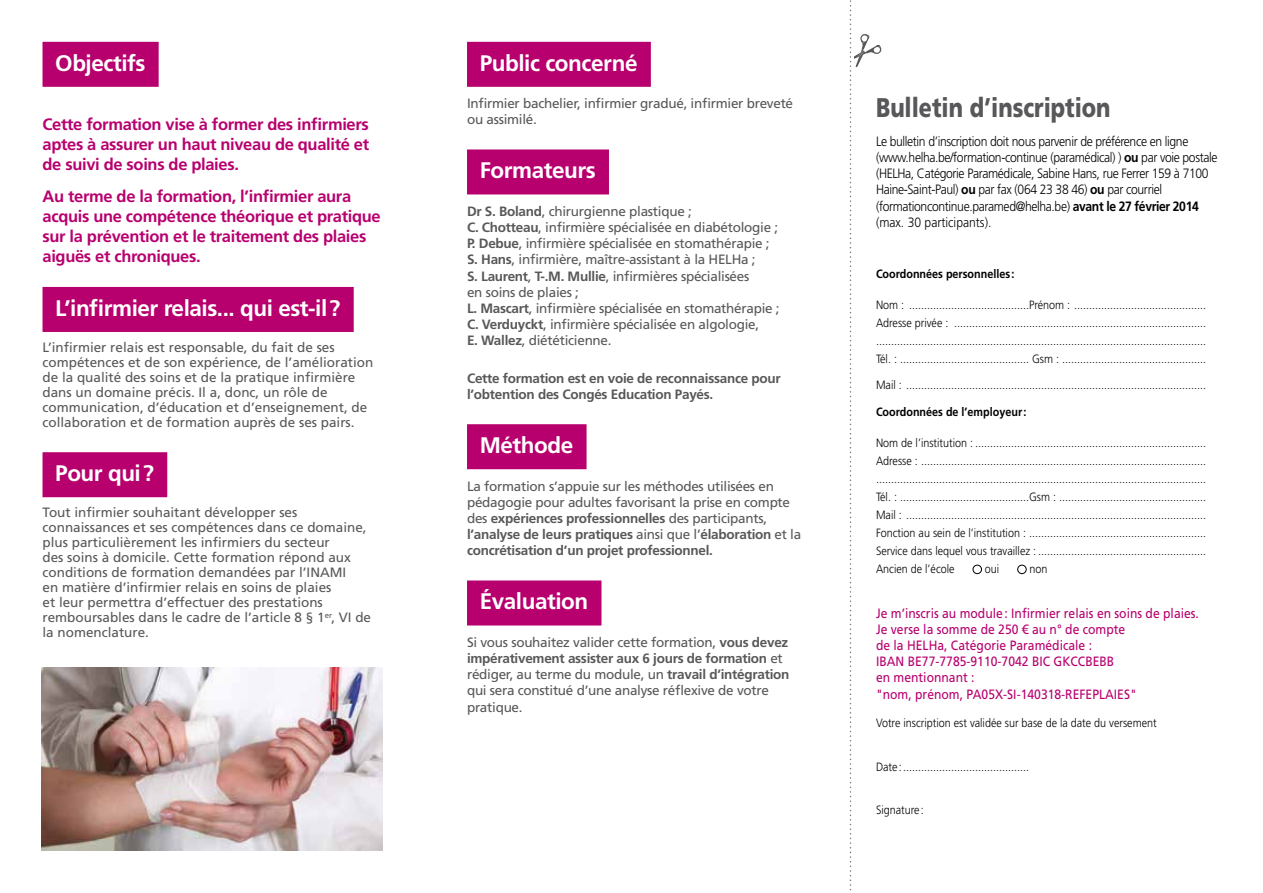
<style>
.page{position:relative;width:1263px;height:893px;background:#fff}
.page>*{position:absolute;margin:0;border:0;box-sizing:border-box;transform-origin:0 0}
.t1{font:900 27px "Frutiger LT Std";color:#58585a;scale:.8 1}
.t2{font:700 22.5px "Frutiger";letter-spacing:-.02em;color:#fff}
.t3{font:700 16.5px/19.8px "Frutiger";letter-spacing:-.02em;color:#b7006e;text-align:justify}
.t4{font:13.5px/16.2px "Frutiger";letter-spacing:-.02em;color:#58585a}
.t5{font:13.5px/15px "Frutiger";color:#58585a}
.t6{font:300 13.5px/16.2px "Frutiger LT Std";letter-spacing:-.03em;color:#000;scale:.9 1}
.t7{font:13.5px/16.2px "Frutiger LT Std";color:#b7006e;scale:.9 1}
.t8{font:700 13.5px/16.2px "Frutiger";letter-spacing:-.02em;color:#58585a}
.t9{font:300 12px/18px "Frutiger LT Std";color:#000;text-align:justify;scale:.9 1}
.t10{font:700 12px "Frutiger LT Std";color:#000;scale:.9 1}
.s1{font-weight:700}
</style>
<div class="page">
<div style="left:43px;top:42px;width:116px;height:45px;background:#b7006e"></div>
<div style="left:43px;top:287px;width:311px;height:45px;background:#b7006e"></div>
<div style="left:43px;top:452px;width:124px;height:45px;background:#b7006e"></div>
<div style="left:973px;top:565px;width:9px;height:9px;border:1px solid #000;border-radius:50%"></div>
<div style="left:1017px;top:565px;width:9px;height:9px;border:1px solid #000;border-radius:50%"></div>
<svg style="left:849px;top:0;width:32px;height:891px"></svg>
<div style="left:467px;top:42px;width:184px;height:45px;background:#b7006e"></div>
<div style="left:467px;top:149px;width:142px;height:45px;background:#b7006e"></div>
<div style="left:467px;top:424px;width:119px;height:45px;background:#b7006e"></div>
<div style="left:467px;top:580px;width:134px;height:45px;background:#b7006e"></div>
<img style="left:42px;top:668px;width:341px;height:182px">
<h2 class="t2" style="left:55px;top:50px;width:92px">Objectifs</h2>
<h3 class="t3" style="left:43px;top:114px;width:328px">Cette formation vise à former des infirmiers aptes à assurer un haut niveau de qualité et de suivi de soins de plaies.</h3>
<h3 class="t3" style="left:43px;top:187px;width:340px;text-align:left">Au terme de la formation, l’infirmier aura acquis une compétence théorique et pratique sur la prévention et le traitement des plaies aiguës et chroniques.</h3>
<h2 class="t2" style="left:55px;top:295px;width:287px">L’infirmier relais... qui est-il?</h2>
<p class="t5" style="left:43px;top:340px;width:332px">L’infirmier relais est responsable, du fait de ses compétences et de son expérience, de l’amélioration de la qualité des soins et de la pratique infirmière dans un domaine précis. Il a, donc, un rôle de communication, d’éducation et d’enseignement, de collaboration et de formation auprès de ses pairs.</p>
<h2 class="t2" style="left:55px;top:460px;width:100px">Pour qui?</h2>
<p class="t5" style="left:43px;top:505px;width:330px">Tout infirmier souhaitant développer ses connaissances et ses compétences dans ce domaine, plus particulièrement les infirmiers du secteur<br>des soins à domicile. Cette formation répond aux conditions de formation demandées par l’INAMI<br>en matière d’infirmier relais en soins de plaies<br>et leur permettra d’effectuer des prestations remboursables dans le cadre de l’article 8 § 1<sup>er</sup>, VI de la nomenclature.</p>
<h2 class="t2" style="left:480px;top:50px;width:159px">Public concerné</h2>
<p class="t4" style="left:467px;top:95px;width:328px">Infirmier bachelier, infirmier gradué, infirmier breveté ou assimilé.</p>
<h2 class="t2" style="left:480px;top:157px;width:117px">Formateurs</h2>
<p class="t4" style="left:467px;top:203px;width:314px"><span class="s1">Dr S. Boland</span>, chirurgienne plastique ;<br><span class="s1">C. Chotteau</span>, infirmière spécialisée en diabétologie ; <span class="s1">P. Debue</span>, infirmière spécialisée en stomathérapie ; <span class="s1">S. Hans</span>, infirmière, maître-assistant à la HELHa ;<br><span class="s1">S. Laurent</span>, <span class="s1">T-.M. Mullie</span>, infirmières spécialisées<br>en soins de plaies ;<br><span class="s1">L. Mascart</span>, infirmière spécialisée en stomathérapie ; <span class="s1">C. Verduyckt</span>, infirmière spécialisée en algologie,<br><span class="s1">E. Wallez</span>, diététicienne.</p>
<p class="t8" style="left:467px;top:370px;width:315px">Cette formation est en voie de reconnaissance pour l’obtention des Congés Education Payés.</p>
<h2 class="t2" style="left:480px;top:432px;width:95px">Méthode</h2>
<p class="t4" style="left:467px;top:478px;width:336px">La formation s’appuie sur les méthodes utilisées en pédagogie pour adultes favorisant la prise en compte des <span class="s1">expériences professionnelles</span> des participants, <span class="s1">l’analyse de leurs pratiques</span> ainsi que l’<span class="s1">élaboration</span> et la <span class="s1">concrétisation d’un projet professionnel.</span></p>
<h2 class="t2" style="left:480px;top:588px;width:110px">évaluation</h2>
<p class="t4" style="left:467px;top:634px;width:324px">Si vous souhaitez valider cette formation, <span class="s1">vous devez impérativement assister aux 6 jours de formation</span> et rédiger, au terme du module, un <span class="s1">travail d’intégration </span>qui sera constitué d’une analyse réflexive de votre pratique.</p>
<h1 class="t1" style="left:876px;top:91px;width:295px">Bulletin d’inscription</h1>
<p class="t6" style="left:876px;top:133px;width:381px">Le bulletin d’inscription doit nous parvenir de préférence en ligne (www.helha.be/formation-continue (paramédical) ) <span class="s1">ou</span> par voie postale (HELHa, Catégorie Paramédicale, Sabine Hans, rue Ferrer 159 à 7100<br>Haine-Saint-Paul) <span class="s1">ou</span> par fax (064 23 38 46) <span class="s1">ou</span> par courriel (formationcontinue.paramed@helha.be) <span class="s1">avant le 27 février 2014 </span>(max. 30 participants).</p>
<p class="t10" style="left:876px;top:267px;width:155px">Coordonnées personnelles :</p>
<p class="t9" style="left:876px;top:296px;width:368px">Nom : ........................................Prénom : ............................................<br>Adresse privée : .................................................................................... ..............................................................................................................<br>Tél. : ........................................... Gsm : ................................................</p>
<p class="t9" style="left:876px;top:376px;width:368px">Mail : ....................................................................................................</p>
<p class="t10" style="left:876px;top:404px;width:169px">Coordonnées de l’employeur:</p>
<p class="t9" style="left:876px;top:433px;width:368px">Nom de l’institution : .............................................................................<br>Adresse : ............................................................................................... ..............................................................................................................<br>Tél. : ...........................................Gsm : .................................................<br>Mail : ....................................................................................................<br>Fonction au sein de l’institution : ...........................................................<br>Service dans lequel vous travaillez : ........................................................<br>Ancien de l’école</p>
<p class="t9" style="left:985px;top:559px;width:18px">oui</p>
<p class="t9" style="left:1029px;top:559px;width:22px">non</p>
<p class="t7" style="left:876px;top:605px;width:360px">Je m’inscris au module: Infirmier relais en soins de plaies.<br>Je verse la somme de 250 € au n° de compte<br>de la HELHa, Catégorie Paramédicale :<br>IBAN BE77-7785-9110-7042 BIC GKCCBEBB<br>en mentionnant :<br>"nom, prénom, PA05X-SI-140318-REFEPLAIES"</p>
<p class="t9" style="left:876px;top:714px;width:313px">Votre inscription est validée sur base de la date du versement</p>
<p class="t9" style="left:876px;top:757px;width:172px">Date:..........................................</p>
<p class="t9" style="left:876px;top:801px;width:55px">Signature :</p>
</div>
